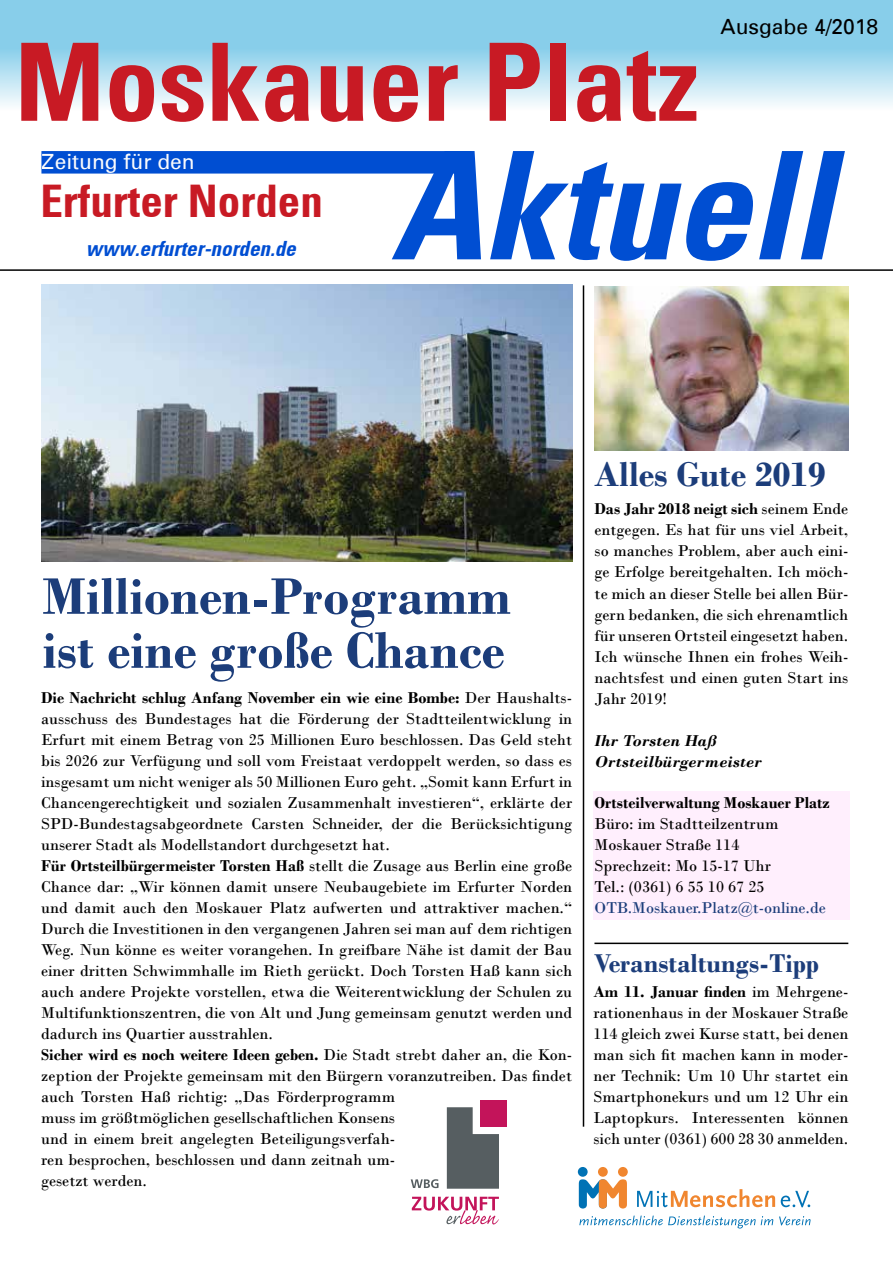
<style>
.page{position:relative;width:893px;height:1263px;background:#fff}
.page>*{position:absolute;margin:0;border:0;box-sizing:border-box;transform-origin:0 0}
.t1{font:150px "Unive Con Bol Obl";color:#004ed2}
.t2{font:700 condensed 108px "Univers";color:#c81a24}
.t3{font:700 54px/54px "Bodoni";color:#1c3d7a}
.t4{font:700 condensed 45px "Univers";color:#c81a24}
.t5{font:700 36px "Bodoni";color:#1c3d7a}
.t6{font:700 27px "Bodoni";color:#1c3d7a}
.t7{font:21px "Unive Con Bol Obl";color:#004ed2}
.t8{font:21px "Univers";color:#000}
.t9{font:21px "Univers";color:#fdfdfd}
.t10{font:16.5px/21px "Bodoni";color:#000;text-align:justify}
.t11{font:italic 700 16.5px/21px "Bodoni";color:#000}
.t12{font:700 16.5px "Bodoni";color:#000}
.t13{font:16.5px "Bodoni";letter-spacing:-.005em;color:#1c3d7a}
.s1{font-weight:700}
</style>
<div class="page">
<div style="left:593px;top:791px;width:257px;height:129px;background:#ffeffd"></div>
<svg style="left:0;top:0;width:893px;height:174px"></svg>
<div style="left:41px;top:151px;width:430px;height:23px;background:#004ed2"></div>
<svg style="left:579px;top:1179px;width:48px;height:29px"></svg>
<div style="left:598px;top:1167px;width:10px;height:10px;background:#f0862f;border-radius:50%"></div>
<div style="left:618px;top:1167px;width:10px;height:10px;background:#f0862f;border-radius:50%"></div>
<div style="left:578px;top:1167px;width:10px;height:10px;background:#0072b5;border-radius:50%"></div>
<svg style="left:637px;top:1189px;width:138px;height:18px"></svg>
<svg style="left:781px;top:1191px;width:29px;height:16px"></svg>
<svg style="left:579px;top:1215px;width:194px;height:13px"></svg>
<svg style="left:779px;top:1216px;width:31px;height:9px"></svg>
<svg style="left:447px;top:1107px;width:52px;height:82px;background:#656c6f"></svg>
<div style="left:480px;top:1100px;width:26px;height:26px;background:#c3145a"></div>
<svg style="left:411px;top:1179px;width:27px;height:9px"></svg>
<svg style="left:412px;top:1197px;width:87px;height:27px"></svg>
<hr style="left:0;top:269px;width:893px;height:2px;background:#000">
<hr style="left:583px;top:285px;width:1px;height:842px;background:#000">
<hr style="left:594px;top:942px;width:254px;height:2px;background:#000">
<img style="left:594px;top:286px;width:254px;height:164px">
<img style="left:41px;top:284px;width:532px;height:278px">
<h2 class="t2" style="left:15px;top:16px;width:685px">Moskauer Platz</h2>
<p class="t8" style="left:721px;top:14px;width:159px">Ausgabe 4/2018</p>
<p class="t9" style="left:42px;top:148px;width:154px">Zeitung für den</p>
<h3 class="t4" style="left:40px;top:174px;width:284px">Erfurter Norden</h3>
<p class="t7" style="left:86px;top:236px;width:211px">www.erfurter-norden.de</p>
<h1 class="t1" style="left:391px;top:114px;width:443px">Aktuell</h1>
<h3 class="t3" style="left:42px;top:569px;width:470px">Millionen-Programm ist eine große Chance</h3>
<p class="t10" style="left:41px;top:687px;width:533px;text-align:left"><span class="s1">Die Nachricht schlug Anfang November ein wie eine Bombe:</span> Der Haushalts&shy;ausschuss des Bundestages hat die Förderung der Stadtteilentwicklung in Erfurt mit einem Betrag von 25 Millionen Euro beschlossen. Das Geld steht bis 2026 zur Verfügung und soll vom Freistaat verdoppelt werden, so dass es insgesamt um nicht weniger als 50 Millionen Euro geht. „Somit kann Erfurt in Chancengerechtigkeit und sozialen Zusammenhalt investieren“, erklärte der SPD-Bundestagsabgeordnete Carsten Schneider, der die Berücksichtigung unserer Stadt als Modellstandort durchgesetzt hat.<br><span class="s1">Für Ortsteilbürgermeister Torsten Haß</span> stellt die Zusage aus Berlin eine große Chance dar: „Wir können damit unsere Neubaugebiete im Erfurter Norden und damit auch den Moskauer Platz aufwerten und attraktiver machen.“ Durch die Investitionen in den vergangenen Jahren sei man auf dem richtigen Weg. Nun könne es weiter vorangehen. In greifbare Nähe ist damit der Bau einer dritten Schwimmhalle im Rieth gerückt. Doch Torsten Haß kann sich auch andere Projekte vorstellen, etwa die Weiterentwicklung der Schulen zu Multifunktionszentren, die von Alt und Jung gemeinsam genutzt werden und dadurch ins Quartier ausstrahlen.<br><span class="s1">Sicher wird es noch weitere Ideen geben.</span> Die Stadt strebt daher an, die Kon&shy;zeption der Projekte gemeinsam mit den Bürgern voranzutreiben. Das findet auch Torsten Haß richtig: „Das Förderprogramm<br>muss im größtmöglichen gesellschaftlichen Konsens<br>und in einem breit angelegten Beteiligungsverfah-<br>ren besprochen, beschlossen und dann zeitnah um-<br>gesetzt werden.</p>
<h3 class="t5" style="left:594px;top:453px;width:233px">Alles Gute 2019</h3>
<p class="t10" style="left:594px;top:499px;width:255px"><span class="s1">Das Jahr 2018 neigt sich</span> seinem Ende entgegen. Es hat für uns viel Arbeit, so manches Problem, aber auch eini&shy;ge Erfolge bereitgehalten. Ich möch&shy;te mich an dieser Stelle bei allen Bür&shy;gern bedanken, die sich ehrenamtlich für unseren Ortsteil eingesetzt haben.<br>Ich wünsche Ihnen ein frohes Weih&shy;nachtsfest und einen guten Start ins Jahr 2019!</p>
<p class="t11" style="left:594px;top:730px;width:169px">Ihr Torsten Haß<br>Ortsteilbürgermeister</p>
<p class="t12" style="left:594px;top:793px;width:237px">Ortsteilverwaltung Moskauer Platz</p>
<p class="t10" style="left:594px;top:813px;width:186px;text-align:left">Büro: im Stadtteilzentrum<br>Moskauer Straße 114<br>Sprechzeit: Mo 15-17 Uhr<br>Tel.: (0361) 6 55 10 67 25</p>
<p class="t13" style="left:594px;top:898px;width:233px">OTB.Moskauer.Platz@t-online.de</p>
<h3 class="t6" style="left:594px;top:947px;width:227px">Veranstaltungs-Tipp</h3>
<p class="t10" style="left:593px;top:981px;width:256px"><span class="s1">Am 11. Januar finden</span> im Mehrgene&shy;rationenhaus in der Moskauer Straße 114 gleich zwei Kurse statt, bei denen man sich fit machen kann in moder&shy;ner Technik: Um 10 Uhr startet ein Smartphonekurs und um 12 Uhr ein Laptopkurs. Interessenten können sich unter (0361) 600 28 30 anmelden.</p>
</div>
